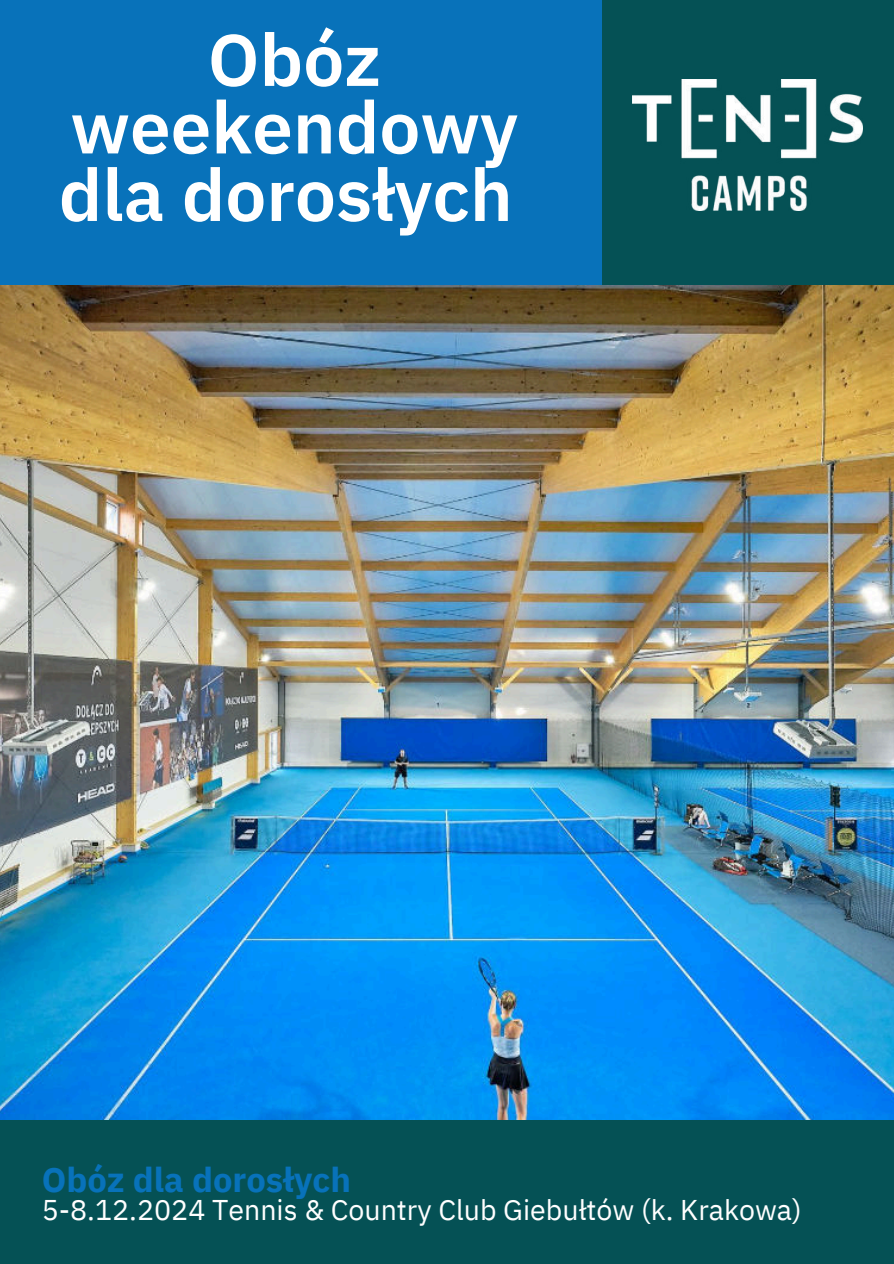
<style>
.page{position:relative;width:894px;height:1264px;background:#fff}
.page>*{position:absolute;margin:0;border:0;box-sizing:border-box;transform-origin:0 0}
.t1{font:600 72.75px/67.5px "IBM Plex Sans";color:#fff;text-align:center}
.t2{font:700 34.5px "IBM Plex Sans";color:#0872ba}
.t3{font:28.5px "IBM Plex Sans";color:#fff}
</style>
<div class="page">
<div style="left:0;top:0;width:893px;height:1263px;background:#055155"></div>
<div style="left:0;top:0;width:610px;height:307px;background:#0872ba"></div>
<img style="left:0;top:286px;width:893px;height:833px">
<div style="left:602px;top:0;width:291px;height:286px;background:#055155"></div>
<img style="left:632px;top:79px;width:230px;height:131px">
<h1 class="t1" style="left:59px;top:20px;width:461px">Obóz weekendowy dla dorosłych</h1>
<p class="t2" style="left:42px;top:1151px;width:311px">Obóz dla dorosłych</p>
<p class="t3" style="left:42px;top:1187px;width:761px">5-8.12.2024 Tennis &amp; Country Club Giebułtów (k. Krakowa)</p>
</div>
